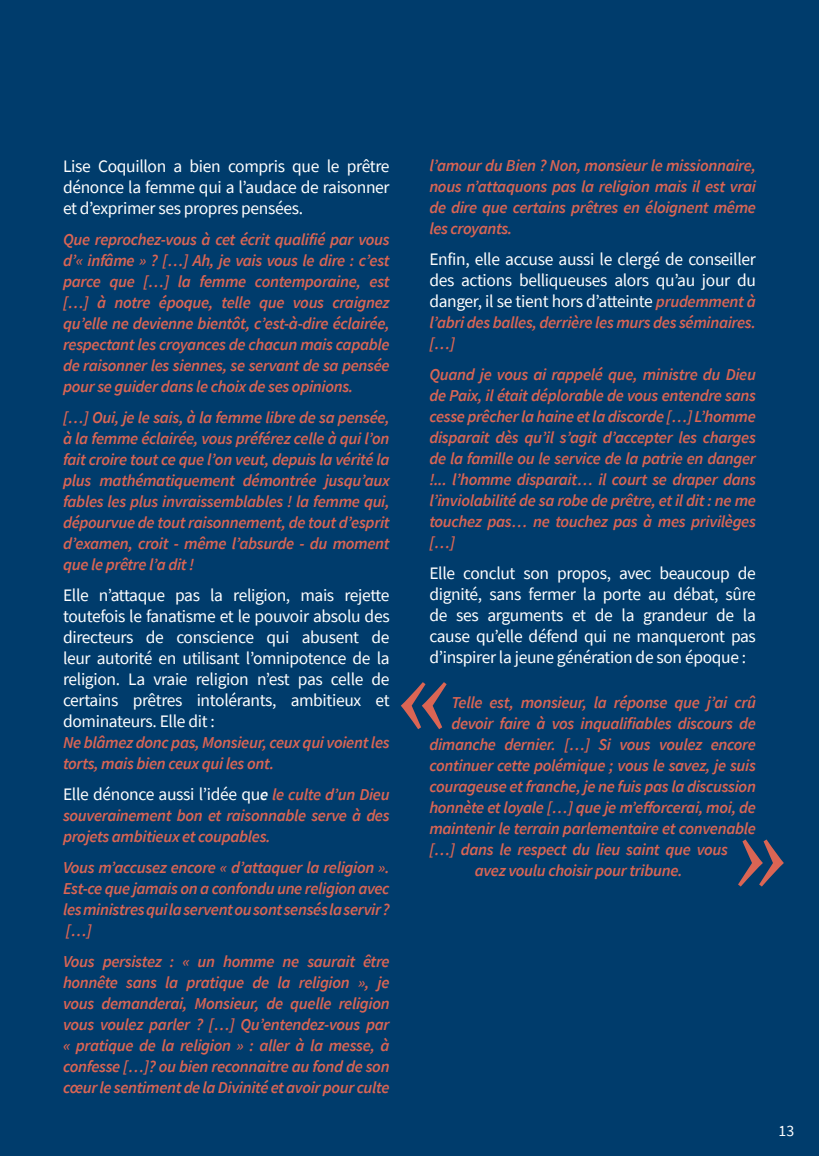
<style>
.page{position:relative;width:819px;height:1156px;background:#003c6c}
.page>*{position:absolute;margin:0;border:0;box-sizing:border-box;transform-origin:0 0}
.t1{font:17.5px/21px "Source Sans Pro";letter-spacing:-.02em;color:#fff;text-align:justify}
.t2{font:italic 600 16.62px/21px "Source Sans Pro";letter-spacing:-.02em;color:#db6554;text-align:justify}
.t3{font:15.75px "Source Sans Pro";color:#fff}
.s1{font-weight:600;font-style:italic;font-size:16.62px}
.s2{font-weight:600;font-style:italic;font-size:16.62px;color:#db6554}
</style>
<div class="page">
<svg style="left:401px;top:682px;width:45px;height:47px"></svg>
<svg style="left:738px;top:839px;width:45px;height:47px"></svg>
<p class="t1" style="left:63px;top:155px;width:328px">Lise Coquillon a bien compris que le prêtre dénonce la femme qui a l’audace de raisonner et d’exprimer ses propres pensées.</p>
<p class="t2" style="left:63px;top:228px;width:328px">Que reprochez-vous à cet écrit qualifié par vous d’« infâme » ? […] Ah, je vais vous le dire : c’est parce que […] la femme contemporaine, est […] à notre époque, telle que vous craignez qu’elle ne devienne bientôt, c’est-à-dire éclairée, respectant les croyances de chacun mais capable de raisonner les siennes, se servant de sa pensée pour se guider dans le choix de ses opinions.</p>
<p class="t2" style="left:63px;top:406px;width:328px">[…] Oui, je le sais, à la femme libre de sa pensée, à la femme éclairée, vous préférez celle à qui l’on fait croire tout ce que l’on veut, depuis la vérité la plus mathématiquement démontrée jusqu’aux fables les plus invraissemblables ! la femme qui, dépourvue de tout raisonnement, de tout d’esprit d’examen, croit - même l’absurde - du moment que le prêtre l’a dit !</p>
<p class="t1" style="left:63px;top:584px;width:328px">Elle n’attaque pas la religion, mais rejette toutefois le fanatisme et le pouvoir absolu des directeurs de conscience qui abusent de leur autorité en utilisant l’omnipotence de la religion. La vraie religion n’est pas celle de certains prêtres intolérants, ambitieux et dominateurs. Elle dit :</p>
<p class="t2" style="left:63px;top:731px;width:328px">Ne blâmez donc pas, Monsieur, ceux qui voient les torts, mais bien ceux qui les ont.</p>
<p class="t1" style="left:63px;top:783px;width:328px">Elle dénonce aussi l’idée qu<span class="s1">e</span> <span class="s2">le culte d’un Dieu</span></p>
<p class="t2" style="left:63px;top:804px;width:328px">souverainement bon et raisonnable serve à des projets ambitieux et coupables.</p>
<p class="t2" style="left:63px;top:856px;width:328px">Vous m’accusez encore « d’attaquer la religion ».<br>Est-ce que jamais on a confondu une religion avec les ministres qui la servent ou sont sensés la servir ? […]</p>
<p class="t2" style="left:63px;top:950px;width:328px">Vous persistez : « un homme ne saurait être honnête sans la pratique de la religion », je vous demanderai, Monsieur, de quelle religion vous voulez parler ? […] Qu’entendez-vous par « pratique de la religion » : aller à la messe, à confesse […]? ou bien reconnaitre au fond de son cœur le sentiment de la Divinité et avoir pour culte</p>
<p class="t2" style="left:429px;top:155px;width:328px">l’amour du Bien ? Non, monsieur le missionnaire, nous n’attaquons pas la religion mais il est vrai de dire que certains prêtres en éloignent même les croyants.</p>
<p class="t1" style="left:429px;top:249px;width:328px">Enfin, elle accuse aussi le clergé de conseiller des actions belliqueuses alors qu’au jour du danger, il se tient hors d’atteinte <span class="s2">prudemment à</span></p>
<p class="t2" style="left:429px;top:312px;width:328px">l’abri des balles, derrière les murs des séminaires. […]</p>
<p class="t2" style="left:429px;top:364px;width:328px">Quand je vous ai rappelé que, ministre du Dieu de Paix, il était déplorable de vous entendre sans cesse prêcher la haine et la discorde […] L’homme disparait dès qu’il s’agit d’accepter les charges de la famille ou le service de la patrie en danger !... l’homme disparait… il court se draper dans l’inviolabilité de sa robe de prêtre, et il dit : ne me touchez pas… ne touchez pas à mes privilèges […]</p>
<p class="t1" style="left:429px;top:563px;width:328px">Elle conclut son propos, avec beaucoup de dignité, sans fermer la porte au débat, sûre de ses arguments et de la grandeur de la cause qu’elle défend qui ne manqueront pas d’inspirer la jeune génération de son époque :</p>
<p class="t2" style="left:451px;top:691px;width:306px">Telle est, monsieur, la réponse que j’ai crû</p>
<p class="t2" style="left:451px;top:712px;width:306px">devoir faire à vos inqualifiables discours de</p>
<p class="t2" style="left:429px;top:733px;width:328px">dimanche dernier. […] Si vous voulez encore</p>
<p class="t2" style="left:429px;top:754px;width:328px">continuer cette polémique ; vous le savez, je suis</p>
<p class="t2" style="left:429px;top:775px;width:328px">courageuse et franche, je ne fuis pas la discussion</p>
<p class="t2" style="left:429px;top:796px;width:328px">honnète et loyale […] que je m’efforcerai, moi, de</p>
<p class="t2" style="left:429px;top:817px;width:328px">maintenir le terrain parlementaire et convenable</p>
<p class="t2" style="left:429px;top:838px;width:300px">[…] dans le respect du lieu saint que vous</p>
<p class="t2" style="left:475px;top:859px;width:209px">avez voulu choisir pour tribune.</p>
<p class="t3" style="left:778px;top:1121px;width:17px">13</p>
</div>
